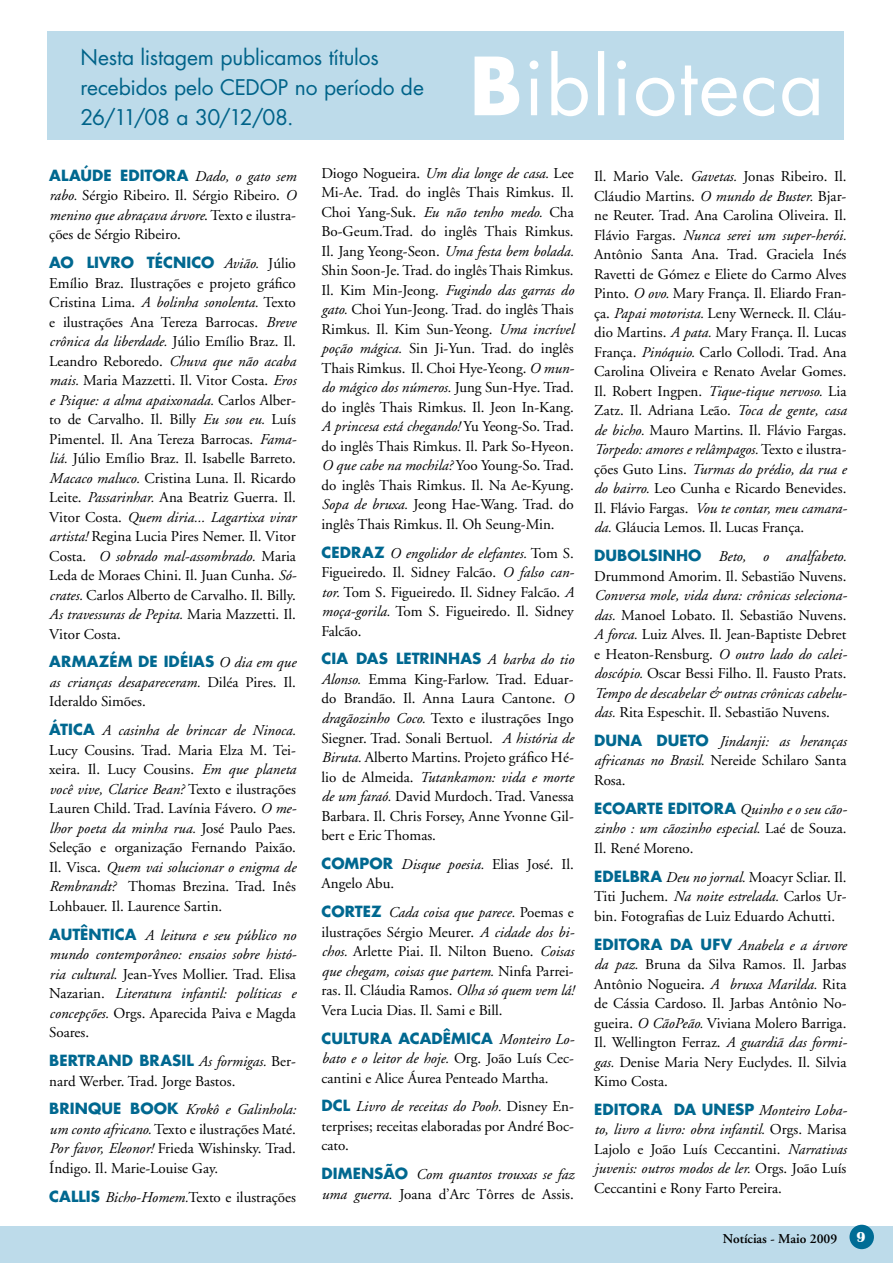
<style>
.page{position:relative;width:893px;height:1263px;background:#fff}
.page>*{position:absolute;margin:0;border:0;box-sizing:border-box;transform-origin:0 0}
.t1{font:21px/30px "Futura";letter-spacing:-.01em;color:#006389}
.t2{font:15px/19.5px "Adobe Garamond";color:#000;text-align:justify}
.t3{font:italic 15px/19.5px "Adobe Garamond";color:#000;text-align:justify}
.t4{font:700 15px "Futura";letter-spacing:.005em;color:#006890}
.t5{font:700 15px "Britannic";color:#fff}
.t6{font:600 13.5px "Adobe Garamond";color:#000}
.s1{font-family:"Adobe Garamond";font-weight:400;font-style:italic;color:#000}
.s2{font-style:italic}
.s3{font-family:"Adobe Garamond";font-weight:400;color:#000}
.s4{font-family:"Futura";font-weight:700;color:#006890}
.s5{font-family:"Futura";font-weight:700;font-style:normal;color:#006890}
.s6{font-style:normal}
</style>
<div class="page">
<div style="left:0;top:1226px;width:893px;height:36px;background:#bddbea"></div>
<div style="left:48px;top:31px;width:796px;height:108px;background:#bddbea"></div>
<div style="left:849px;top:1225px;width:25px;height:24px;background:#006c95;border-radius:50%"></div>
<svg style="left:475px;top:51px;width:344px;height:65px"></svg>
<h1 class="t1" style="left:81px;top:42px;width:345px">Nesta listagem publicamos títulos recebidos pelo CEDOP no período de<br>26/11/08 a 30/12/08.</h1>
<p class="t4" style="left:49px;top:165px;width:248px">ALAÚDE EDITORA <span class="s1">Dado, o gato sem</span></p>
<p class="t2" style="left:49px;top:186px;width:248px"><span class="s2">rabo.</span> Sérgio Ribeiro. Il. Sérgio Ribeiro. <span class="s2">O menino que abraçava árvore</span>. Texto e ilustra&shy;ções de Sérgio Ribeiro.</p>
<p class="t4" style="left:49px;top:252px;width:248px">AO LIVRO TÉCNICO <span class="s1">Avião.</span> <span class="s3">Júlio</span></p>
<p class="t2" style="left:49px;top:273px;width:249px">Emílio Braz. Ilustrações e projeto gráfico Cristina Lima. <span class="s2">A bolinha sonolenta.</span> Texto e ilustrações Ana Tereza Barrocas. <span class="s2">Breve crônica da liberdade.</span> Júlio Emílio Braz. Il.<br>Leandro Reboredo. <span class="s2">Chuva que não acaba mais.</span> Maria Mazzetti. Il. Vitor Costa. <span class="s2">Eros e Psique: a alma apaixonada.</span> Carlos Alber&shy;to de Carvalho. Il. Billy <span class="s2">Eu sou eu.</span> Luís Pimentel. Il. Ana Tereza Barrocas. <span class="s2">Fama&shy;liá.</span> Júlio Emílio Braz. Il. Isabelle Barreto.<br><span class="s2">Macaco maluco.</span> Cristina Luna. Il. Ricardo Leite. <span class="s2">Passarinhar.</span> Ana Beatriz Guerra. Il.<br>Vitor Costa. <span class="s2">Quem diria... Lagartixa virar artista!</span> Regina Lucia Pires Nemer. Il. Vitor Costa. <span class="s2">O sobrado mal-assombrado.</span> Maria Leda de Moraes Chini. Il. Juan Cunha. <span class="s2">Só&shy;crates.</span> Carlos Alberto de Carvalho. Il. Billy.<br><span class="s2">As travessuras de Pepita.</span> Maria Mazzetti. Il.<br>Vitor Costa.</p>
<p class="t4" style="left:49px;top:651px;width:248px">ARMAZÉM DE IDÉIAS <span class="s1">O dia em que</span></p>
<p class="t2" style="left:49px;top:673px;width:248px"><span class="s2">as crianças desapareceram.</span> Diléa Pires. Il.<br>Ideraldo Simões.</p>
<p class="t2" style="left:49px;top:721px;width:249px"><span class="s4">ÁTICA</span> <span class="s2">A casinha de brincar de Ninoca.<br></span>Lucy Cousins. Trad. Maria Elza M. Tei&shy;xeira. Il. Lucy Cousins. <span class="s2">Em que planeta você vive, Clarice Bean?</span> Texto e ilustrações Lauren Child. Trad. Lavínia Fávero. <span class="s2">O me&shy;lhor poeta da minha rua.</span> José Paulo Paes.<br>Seleção e organização Fernando Paixão.<br>Il. Visca. <span class="s2">Quem vai solucionar o enigma de Rembrandt?</span> Thomas Brezina. Trad. Inês Lohbauer. Il. Laurence Sartin.</p>
<p class="t3" style="left:49px;top:926px;width:249px"><span class="s5">AUTÊNTICA</span> A leitura e seu público no mundo contemporâneo: ensaios sobre histó&shy;ria cultural. <span class="s6">Jean-Yves Mollier. Trad. Elisa Nazarian.</span> Literatura infantil: políticas e concepções. <span class="s6">Orgs. Aparecida Paiva e Magda Soares.</span></p>
<p class="t4" style="left:49px;top:1050px;width:248px">BERTRAND BRASIL <span class="s1">As formigas.</span> <span class="s3">Ber-</span></p>
<p class="t2" style="left:49px;top:1067px;width:248px;line-height:28.8px">nard Werber. Trad. Jorge Bastos.<br><span class="s4">BRINQUE BOOK</span> <span class="s2">Krokô e Galinhola:</span></p>
<p class="t2" style="left:49px;top:1120px;width:248px"><span class="s2">um conto africano.</span> Texto e ilustrações Maté.<br><span class="s2">Por favor, Eleonor!</span> Frieda Wishinsky. Trad.<br>Índigo. Il. Marie-Louise Gay.</p>
<p class="t2" style="left:49px;top:1188px;width:248px"><span class="s4">CALLIS</span> <span class="s2">Bicho-Homem.</span>Texto e ilustrações</p>
<p class="t2" style="left:321px;top:164px;width:254px">Diogo Nogueira. <span class="s2">Um dia longe de casa.</span> Lee Mi-Ae. Trad. do inglês Thais Rimkus. Il.<br>Choi Yang-Suk. <span class="s2">Eu não tenho medo.</span> Cha Bo-Geum.Trad. do inglês Thais Rimkus.<br>Il. Jang Yeong-Seon. <span class="s2">Uma festa bem bolada.<br></span>Shin Soon-Je. Trad. do inglês Thais Rimkus.<br>Il. Kim Min-Jeong. <span class="s2">Fugindo das garras do gato.</span> Choi Yun-Jeong. Trad. do inglês Thais Rimkus. Il. Kim Sun-Yeong. <span class="s2">Uma incrível poção mágica.</span> Sin Ji-Yun. Trad. do inglês Thais Rimkus. Il. Choi Hye-Yeong. <span class="s2">O mun&shy;do mágico dos números.</span> Jung Sun-Hye. Trad. do inglês Thais Rimkus. Il. Jeon In-Kang.<br><span class="s2">A princesa está chegando!</span> Yu Yeong-So. Trad. do inglês Thais Rimkus. Il. Park So-Hyeon.<br><span class="s2">O que cabe na mochila?</span> Yoo Young-So. Trad. do inglês Thais Rimkus. Il. Na Ae-Kyung.<br><span class="s2">Sopa de bruxa.</span> Jeong Hae-Wang. Trad. do inglês Thais Rimkus. Il. Oh Seung-Min.</p>
<p class="t2" style="left:321px;top:543px;width:254px"><span class="s4">CEDRAZ</span> <span class="s2">O engolidor de elefantes.</span> Tom S.<br>Figueiredo. Il. Sidney Falcão. <span class="s2">O falso can&shy;tor.</span> Tom S. Figueiredo. Il. Sidney Falcão. <span class="s2">A moça-gorila.</span> Tom S. Figueiredo. Il. Sidney Falcão.</p>
<p class="t4" style="left:321px;top:648px;width:254px">CIA DAS LETRINHAS <span class="s1">A barba do tio</span></p>
<p class="t2" style="left:321px;top:670px;width:254px"><span class="s2">Alonso.</span> Emma King-Farlow. Trad. Eduar&shy;do Brandão. Il. Anna Laura Cantone. <span class="s2">O dragãozinho Coco.</span> Texto e ilustrações Ingo Siegner. Trad. Sonali Bertuol. <span class="s2">A história de Biruta.</span> Alberto Martins. Projeto gráfico Hé&shy;lio de Almeida. <span class="s2">Tutankamon: vida e morte de um faraó.</span> David Murdoch. Trad. Vanessa Barbara. Il. Chris Forsey, Anne Yvonne Gil&shy;bert e Eric Thomas.</p>
<p class="t2" style="left:321px;top:855px;width:254px"><span class="s4">COMPOR</span> <span class="s2">Disque poesia.</span> Elias José. Il.<br>Angelo Abu.</p>
<p class="t2" style="left:321px;top:903px;width:254px"><span class="s4">CORTEZ</span> <span class="s2">Cada coisa que parece.</span> Poemas e ilustrações Sérgio Meurer. <span class="s2">A cidade dos bi&shy;chos.</span> Arlette Piai. Il. Nilton Bueno. <span class="s2">Coisas que chegam, coisas que partem.</span> Ninfa Parrei&shy;ras. Il. Cláudia Ramos. <span class="s2">Olha só quem vem lá!<br></span>Vera Lucia Dias. Il. Sami e Bill.</p>
<p class="t4" style="left:321px;top:1027px;width:254px">CULTURA ACADÊMICA <span class="s1">Monteiro Lo-</span></p>
<p class="t2" style="left:321px;top:1049px;width:254px"><span class="s2">bato e o leitor de hoje.</span> Org. João Luís Cec&shy;cantini e Alice Áurea Penteado Martha.</p>
<p class="t2" style="left:321px;top:1097px;width:254px"><span class="s4">DCL</span> <span class="s2">Livro de receitas do Pooh.</span> Disney En&shy;terprises; receitas elaboradas por André Boc&shy;cato.</p>
<p class="t3" style="left:321px;top:1165px;width:254px"><span class="s5">DIMENSÃO</span> Com quantos trouxas se faz uma guerra. <span class="s6">Joana d’Arc Tôrres de Assis.</span></p>
<p class="t2" style="left:594px;top:167px;width:254px">Il. Mario Vale. <span class="s2">Gavetas.</span> Jonas Ribeiro. Il.<br>Cláudio Martins. <span class="s2">O mundo de Buster.</span> Bjar&shy;ne Reuter. Trad. Ana Carolina Oliveira. Il.<br>Flávio Fargas. <span class="s2">Nunca serei um super-herói.<br></span>Antônio Santa Ana. Trad. Graciela Inés Ravetti de Gómez e Eliete do Carmo Alves Pinto. <span class="s2">O ovo.</span> Mary França. Il. Eliardo Fran&shy;ça. <span class="s2">Papai motorista.</span> Leny Werneck. Il. Cláu&shy;dio Martins. <span class="s2">A pata.</span> Mary França. Il. Lucas França. <span class="s2">Pinóquio.</span> Carlo Collodi. Trad. Ana Carolina Oliveira e Renato Avelar Gomes.<br>Il. Robert Ingpen. <span class="s2">Tique-tique nervoso.</span> Lia Zatz. Il. Adriana Leão. <span class="s2">Toca de gente, casa de bicho.</span> Mauro Martins. Il. Flávio Fargas.<br><span class="s2">Torpedo: amores e relâmpagos.</span> Texto e ilustra&shy;ções Guto Lins. <span class="s2">Turmas do prédio, da rua e do bairro.</span> Leo Cunha e Ricardo Benevides.<br>Il. Flávio Fargas. <span class="s2">Vou te contar, meu camara&shy;da.</span> Gláucia Lemos. Il. Lucas França.</p>
<p class="t2" style="left:594px;top:547px;width:254px"><span class="s4">DUBOLSINHO</span> <span class="s2">Beto, o analfabeto.<br></span>Drummond Amorim. Il. Sebastião Nuvens.</p>
<p class="t2" style="left:594px;top:586px;width:254px"><span class="s2">Conversa mole, vida dura: crônicas seleciona&shy;das.</span> Manoel Lobato. Il. Sebastião Nuvens.<br><span class="s2">A forca.</span> Luiz Alves. Il. Jean-Baptiste Debret e Heaton-Rensburg. <span class="s2">O outro lado do calei&shy;doscópio.</span> Oscar Bessi Filho. Il. Fausto Prats.<br><span class="s2">Tempo de descabelar &amp; outras crônicas cabelu&shy;das.</span> Rita Espeschit. Il. Sebastião Nuvens.</p>
<p class="t3" style="left:594px;top:732px;width:254px"><span class="s5">DUNA DUETO</span> Jindanji: as heranças africanas no Brasil. <span class="s6">Nereide Schilaro Santa Rosa.</span></p>
<p class="t3" style="left:594px;top:800px;width:254px"><span class="s5">ECOARTE EDITORA</span> Quinho e o seu cão&shy;zinho : um cãozinho especial. <span class="s6">Laé de Souza.<br>Il. René Moreno.</span></p>
<p class="t2" style="left:594px;top:867px;width:254px"><span class="s4">EDELBRA</span> <span class="s2">Deu no jornal.</span> Moacyr Scliar. Il.<br>Titi Juchem. <span class="s2">Na noite estrelada.</span> Carlos Ur&shy;bin. Fotografias de Luiz Eduardo Achutti.</p>
<p class="t2" style="left:594px;top:935px;width:254px"><span class="s4">EDITORA DA UFV</span> <span class="s2">Anabela e a árvore da paz.</span> Bruna da Silva Ramos<span class="s2">.</span> Il. Jarbas Antônio Nogueira. <span class="s2">A bruxa Marilda.</span> Rita de Cássia Cardoso. Il. Jarbas Antônio No&shy;gueira. <span class="s2">O CãoPeão.</span> Viviana Molero Barriga.<br>Il. Wellington Ferraz. <span class="s2">A guardiã das formi&shy;gas.</span> Denise Maria Nery Euclydes. Il. Silvia Kimo Costa.</p>
<p class="t4" style="left:594px;top:1099px;width:254px">EDITORA DA UNESP <span class="s1">Monteiro Loba-</span></p>
<p class="t2" style="left:594px;top:1120px;width:254px"><span class="s2">to, livro a livro: obra infantil.</span> Orgs. Marisa Lajolo e João Luís Ceccantini. <span class="s2">Narrativas juvenis: outros modos de ler.</span> Orgs. João Luís Ceccantini e Rony Farto Pereira.</p>
<p class="t6" style="left:723px;top:1231px;width:116px">Notícias - Maio 2009</p>
<p class="t5" style="left:856px;top:1229px;width:11px">9</p>
</div>
